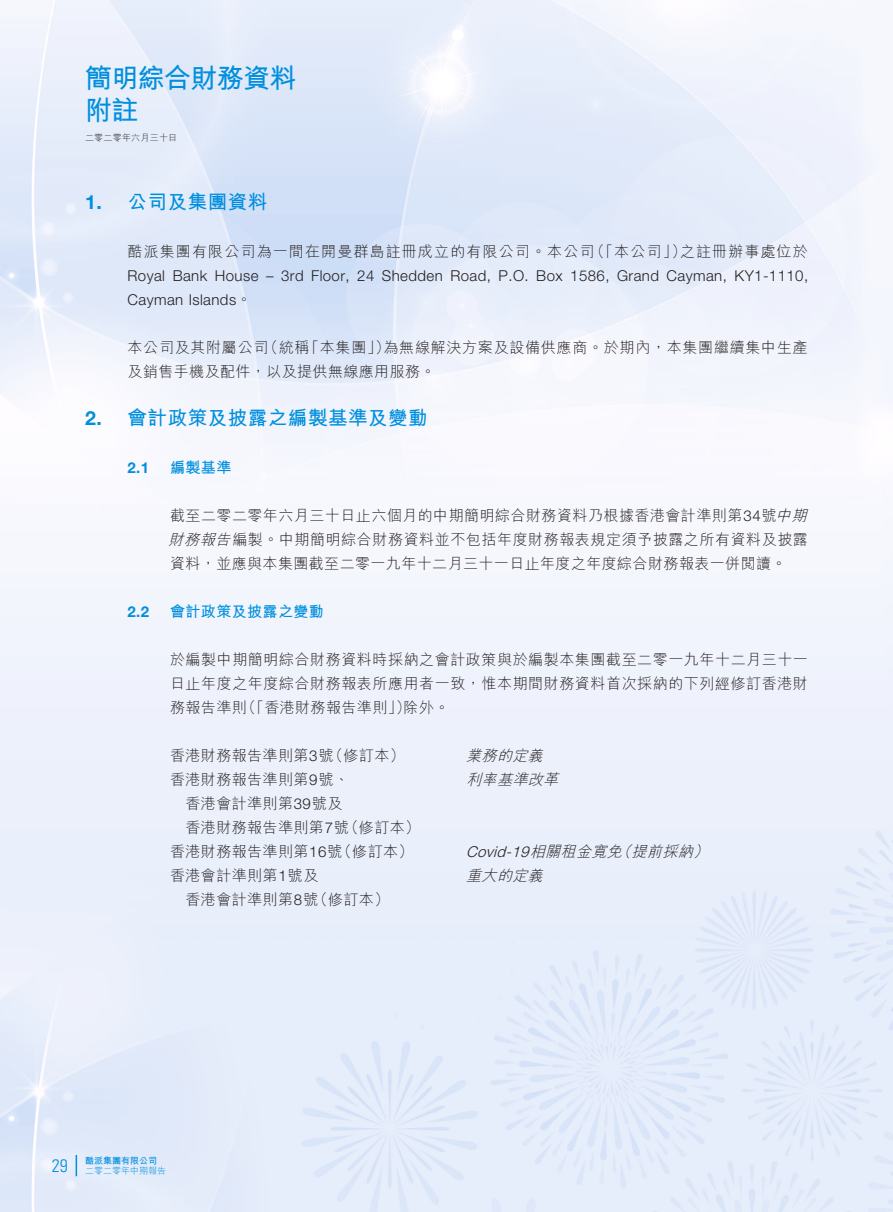
<style>
.page{position:relative;width:893px;height:1212px;background:#fff}
.page>*{position:absolute;margin:0;border:0;box-sizing:border-box;transform-origin:0 0}
.t1{font:700 27px/32.4px "M Hei HK";letter-spacing:-.025em;color:#008fde}
.t2{font:700 19.5px "M Hei HK";letter-spacing:.03em;color:#008fde}
.t3{font:700 19.5px "Helvetica Neue LT Std";color:#008fde}
.t4{font:300 15px/24px "M Hei HK";letter-spacing:.04em;color:#231f20}
.t5{font:300 15px/24px "Helvetica Neue LT Std";letter-spacing:.03em;color:#231f20}
.t6{font:300 15px "M Hei HK";letter-spacing:.075em;color:#231f20}
.t7{font:italic 300 15px "M Hei HK";color:#231f20}
.t8{font:700 15px "M Hei HK";letter-spacing:.03em;color:#008fde}
.t9{font:italic 300 15px "Helvetica Neue LT Std";color:#231f20}
.t10{font:700 15px "Helvetica Neue LT Std";color:#008fde}
.t11{font:700 9px "M Hei HK";color:#008fde}
.t12{font:300 9px "M Hei HK";letter-spacing:.03em;color:#231f20}
.t13{font:300 9px "M Hei HK";color:#008fde}
.s1{font-family:"M Hei HK"}
.s2{font-family:"Helvetica Neue LT Std"}
.s3{font-style:italic}
.s4{font-family:"Univers LT Std";font-weight:300;font-stretch:condensed;font-size:18px}
</style>
<div class="page">
<img style="left:0;top:0;width:893px;height:1212px">
<svg style="left:76px;top:1155px;width:1px;height:21px"></svg>
<h1 class="t1" style="left:85px;top:59px;width:213px">簡明綜合財務資料附註</h1>
<p class="t12" style="left:85px;top:133px;width:94px">二零二零年六月三十日</p>
<h2 class="t3" style="left:85px;top:190px;width:18px">1.</h2>
<h2 class="t3" style="left:85px;top:406px;width:18px">2.</h2>
<h2 class="t2" style="left:128px;top:187px;width:141px">公司及集團資料</h2>
<p class="t6" style="left:680px;top:244px;width:129px">之註冊辦事處位於</p>
<p class="t4" style="left:590px;top:239px;width:98px">（「本公司」）</p>
<p class="t6" style="left:128px;top:244px;width:468px">酷派集團有限公司為一間在開曼群島註冊成立的有限公司。本公司</p>
<p class="t5" style="left:128px;top:263px;width:126px">Royal<br>Cayman Islands<span class="s1">。</span></p>
<p class="t5" style="left:173px;top:263px;width:36px">Bank</p>
<p class="t5" style="left:215px;top:263px;width:45px">House</p>
<p class="t5" style="left:281px;top:263px;width:24px">3rd</p>
<p class="t5" style="left:266px;top:263px;width:9px">–</p>
<p class="t5" style="left:311px;top:263px;width:40px">Floor,</p>
<p class="t5" style="left:357px;top:263px;width:19px">24</p>
<p class="t5" style="left:382px;top:263px;width:62px">Shedden</p>
<p class="t5" style="left:450px;top:263px;width:80px">Road P, O. .</p>
<p class="t5" style="left:536px;top:263px;width:28px">Box</p>
<p class="t5" style="left:570px;top:263px;width:41px">1586,</p>
<p class="t5" style="left:617px;top:263px;width:43px">Grand</p>
<p class="t5" style="left:667px;top:263px;width:62px">Cayman,</p>
<p class="t5" style="left:734px;top:263px;width:75px">KY1-1110,</p>
<p class="t4" style="left:384px;top:335px;width:426px">為無線解決方案及設備供應商。於期內，本集團繼續集中生產</p>
<p class="t4" style="left:263px;top:335px;width:48px">（統稱</p>
<p class="t4" style="left:304px;top:335px;width:88px">「本集團」）</p>
<p class="t4" style="left:128px;top:335px;width:309px">本公司及其附屬公司<br>及銷售手機及配件，以及提供無線應用服務。</p>
<h2 class="t2" style="left:128px;top:403px;width:302px">會計政策及披露之編製基準及變動</h2>
<p class="t10" style="left:128px;top:458px;width:23px">2.1</p>
<p class="t10" style="left:128px;top:602px;width:23px">2.2</p>
<p class="t8" style="left:170px;top:456px;width:63px">編製基準</p>
<p class="t4" style="left:169px;top:503px;width:643px">截至二零二零年六月三十日止六個月的中期簡明綜合財務資料乃根據香港會計準則第<span class="s2">34</span>號<span class="s3">中期財務報告</span>編製。中期簡明綜合財務資料並不包括年度財務報表規定須予披露之所有資料及披露資料，並應與本集團截至二零一九年十二月三十一日止年度之年度綜合財務報表一併閱讀。</p>
<p class="t8" style="left:170px;top:600px;width:155px">會計政策及披露之變動</p>
<p class="t4" style="left:170px;top:647px;width:639px">於編製中期簡明綜合財務資料時採納之會計政策與於編製本集團截至二零一九年十二月三十一</p>
<p class="t4" style="left:170px;top:671px;width:639px">日止年度之年度綜合財務報表所應用者一致，惟本期間財務資料首次採納的下列經修訂香港財</p>
<p class="t4" style="left:404px;top:695px;width:47px">除外。</p>
<p class="t4" style="left:241px;top:695px;width:171px">（「香港財務報告準則」）</p>
<p class="t4" style="left:170px;top:695px;width:78px">務報告準則</p>
<p class="t4" style="left:328px;top:743px;width:78px">（修訂本）</p>
<p class="t4" style="left:170px;top:743px;width:165px">香港財務報告準則第<span class="s2">3</span>號</p>
<p class="t4" style="left:170px;top:767px;width:181px">香港財務報告準則第<span class="s2">9</span>號、</p>
<p class="t4" style="left:185px;top:791px;width:159px">香港會計準則第<span class="s2">39</span>號及</p>
<p class="t4" style="left:344px;top:815px;width:78px">（修訂本(</p>
<p class="t4" style="left:186px;top:815px;width:165px">香港財務報告準則第<span class="s2">7</span>號</p>
<p class="t4" style="left:337px;top:839px;width:78px">（修訂本）</p>
<p class="t4" style="left:170px;top:839px;width:174px">香港財務報告準則第<span class="s2">16</span>號</p>
<p class="t4" style="left:170px;top:863px;width:150px">香港會計準則第<span class="s2">1</span>號及</p>
<p class="t4" style="left:313px;top:887px;width:78px">（修訂本(</p>
<p class="t4" style="left:186px;top:887px;width:134px">香港會計準則第<span class="s2">8</span>號</p>
<p class="t7" style="left:466px;top:748px;width:82px">業務的定義</p>
<p class="t7" style="left:466px;top:772px;width:98px">利率基準改革</p>
<p class="t7" style="left:616px;top:844px;width:20px">（</p>
<p class="t7" style="left:693px;top:844px;width:20px">(</p>
<p class="t7" style="left:530px;top:844px;width:169px">相關租金寬免提前採納</p>
<p class="t9" style="left:466px;top:842px;width:45px">Covid</p>
<p class="t9" style="left:506px;top:842px;width:29px">-19</p>
<p class="t7" style="left:466px;top:868px;width:82px">重大的定義</p>
<p class="t11" style="left:52px;top:1154px;width:107px"><span class="s4">29</span> 酷派集團有限公司</p>
<p class="t13" style="left:85px;top:1166px;width:82px">二零二零年中期報告</p>
</div>
